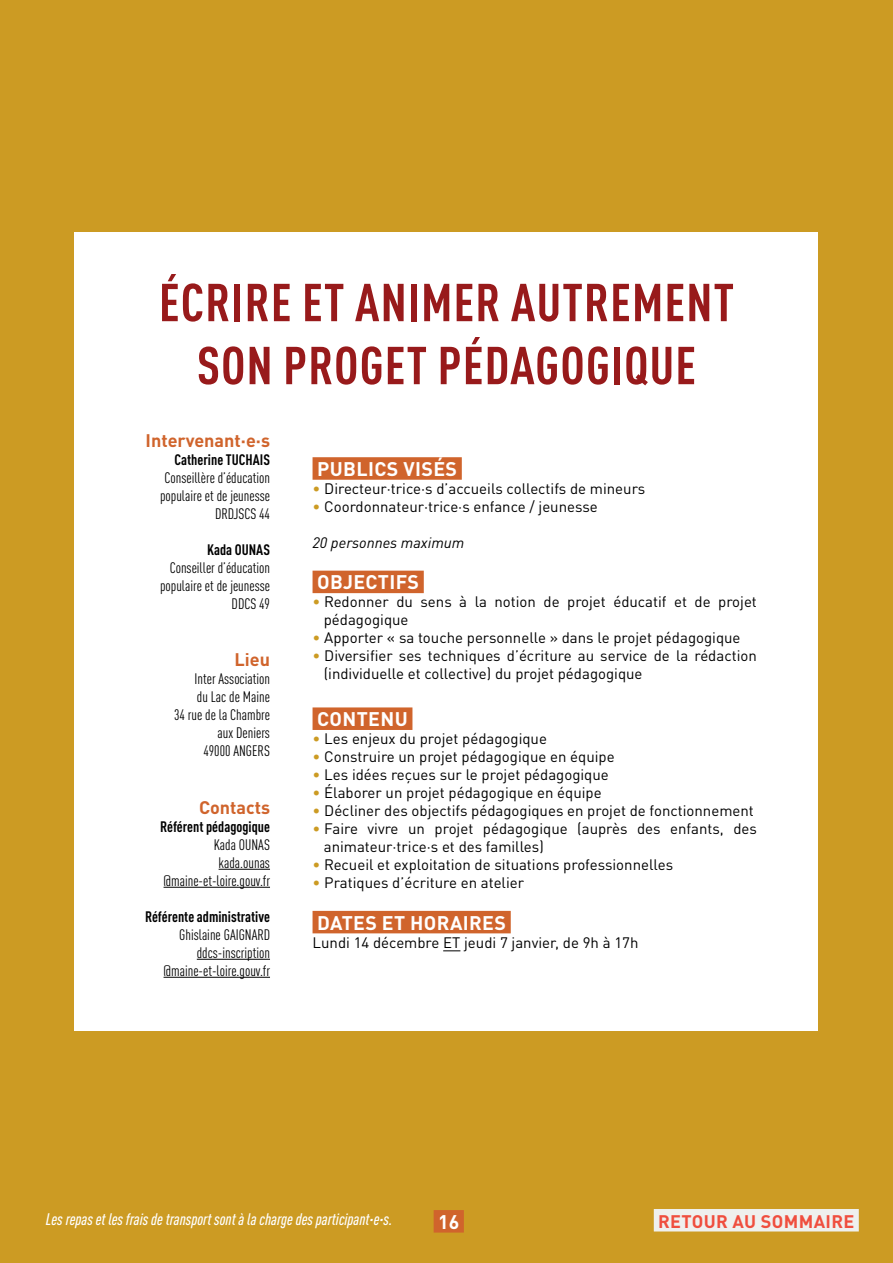
<style>
.page{position:relative;width:893px;height:1263px;background:#cc9b23}
.page>*{position:absolute;margin:0;border:0;box-sizing:border-box;transform-origin:0 0}
.t1{font:700 condensed 52.5px/63px "DIN Pro";letter-spacing:.02em;color:#981a1b;text-align:center}
.t2{font:700 19.5px "DIN Pro";letter-spacing:.02em;color:#fff}
.t3{font:700 18px "DIN Pro";color:#d0642c}
.t4{font:700 18px "DIN Pro";letter-spacing:.02em;color:#f04e3e}
.t5{font:italic 500 condensed 16.5px "DIN Pro";color:#fff}
.t6{font:15px/18px "DIN Pro";color:#000}
.t7{font:condensed 15px/18px "DIN Pro";color:#000;text-align:right}
.t8{font:700 condensed 15px "DIN Pro";color:#000}
.t9{font:italic 15px "DIN Pro";color:#000}
.s1{color:#cc9b23}
</style>
<div class="page">
<div style="left:434px;top:1210px;width:30px;height:22px;background:#d0642c"></div>
<div style="left:75px;top:232px;width:743px;height:798px;background:#fff"></div>
<div style="left:313px;top:457px;width:149px;height:23px;background:#d0642c"></div>
<div style="left:313px;top:571px;width:111px;height:22px;background:#d0642c"></div>
<div style="left:313px;top:707px;width:99px;height:23px;background:#d0642c"></div>
<div style="left:313px;top:911px;width:198px;height:22px;background:#d0642c"></div>
<svg style="left:443px;top:950px;width:17px;height:1px"></svg>
<hr style="left:219px;top:869px;width:51px;height:1px;background:#000">
<hr style="left:164px;top:887px;width:106px;height:1px;background:#000">
<hr style="left:197px;top:959px;width:73px;height:1px;background:#000">
<hr style="left:164px;top:977px;width:106px;height:1px;background:#000">
<div style="left:654px;top:1209px;width:205px;height:22px;background:#eff0ee"></div>
<h1 class="t1" style="left:159px;top:266px;width:577px">ÉCRIRE ET ANIMER AUTREMENT<br>SON PROGET PÉDAGOGIQUE</h1>
<p class="t3" style="left:146px;top:425px;width:126px">I NTERVENANT·E·S</p>
<p class="t8" style="left:175px;top:448px;width:97px">CATHERINE TUCHAIS</p>
<p class="t7" style="left:160px;top:467px;width:111px">Conseillère d’éducation populaire et de jeunesse<br>DRDJSCS 44</p>
<p class="t8" style="left:207px;top:538px;width:36px">KADA OUNA</p>
<p class="t8" style="left:263px;top:538px;width:8px">S</p>
<p class="t7" style="left:160px;top:557px;width:111px">Conseiller d’éducation populaire et de jeunesse<br>DDCS 49</p>
<p class="t3" style="left:235px;top:645px;width:37px">LIEU</p>
<p class="t7" style="left:174px;top:669px;width:97px">Inter Association<br>du Lac de Maine<br>34 rue de la Chambre aux Deniers<br>49000 ANGERS</p>
<p class="t3" style="left:199px;top:792px;width:73px">CONTACTS</p>
<p class="t8" style="left:160px;top:815px;width:111px">RÉFÉRENT PÉDAGOGIQUE</p>
<p class="t7" style="left:164px;top:834px;width:108px">Kada OUNAS kada.ounas @maine-et-loire.gouv.fr</p>
<p class="t8" style="left:145px;top:905px;width:126px">RÉFÉRENTE ADMINISTRATIVE</p>
<p class="t7" style="left:164px;top:924px;width:108px">Ghislaine GAIGNARD ddcs-inscription @maine-et-loire.gouv.fr</p>
<h2 class="t2" style="left:317px;top:453px;width:141px">PUBLICS VISÉS</h2>
<p class="t6" style="left:313px;top:478px;width:334px"><span class="s1">•</span> Directeur·trice·s d’accueils collectifs de mineurs</p>
<p class="t6" style="left:313px;top:496px;width:287px"><span class="s1">•</span> Coordonnateur·trice·s enfance / jeunesse</p>
<p class="t9" style="left:313px;top:531px;width:153px">20 personnes maximum</p>
<h2 class="t2" style="left:317px;top:566px;width:103px">OBJECTIFS</h2>
<p class="t6" style="left:324px;top:591px;width:435px;text-indent:-11px"><span class="s1">•</span> Redonner du sens à la notion de projet éducatif et de projet pédagogique</p>
<p class="t6" style="left:313px;top:627px;width:429px"><span class="s1">•</span> Apporter « sa touche personnelle » dans le projet pédagogique</p>
<p class="t6" style="left:324px;top:645px;width:435px;text-indent:-11px"><span class="s1">•</span> Diversifier ses techniques d’écriture au service de la rédaction (individuelle et collective) du projet pédagogique</p>
<h2 class="t2" style="left:317px;top:703px;width:92px">CONTENU</h2>
<p class="t6" style="left:313px;top:728px;width:236px"><span class="s1">•</span> Les enjeux du projet pédagogique</p>
<p class="t6" style="left:313px;top:746px;width:304px"><span class="s1">•</span> Construire un projet pédagogique en équipe</p>
<p class="t6" style="left:313px;top:764px;width:298px"><span class="s1">•</span> Les idées reçues sur le projet pédagogique</p>
<p class="t6" style="left:313px;top:782px;width:291px"><span class="s1">•</span> Élaborer un projet pédagogique en équipe</p>
<p class="t6" style="left:313px;top:800px;width:443px"><span class="s1">•</span> Décliner des objectifs pédagogiques en projet de fonctionnement</p>
<p class="t6" style="left:324px;top:818px;width:435px;text-indent:-11px"><span class="s1">•</span> Faire vivre un projet pédagogique (auprès des enfants, des animateur·trice·s et des familles)</p>
<p class="t6" style="left:313px;top:854px;width:362px"><span class="s1">•</span> Recueil et exploitation de situations professionnelles</p>
<p class="t6" style="left:313px;top:872px;width:213px"><span class="s1">•</span> Pratiques d’écriture en atelier</p>
<h2 class="t2" style="left:317px;top:906px;width:190px">DATES ET HORAIRES</h2>
<p class="t6" style="left:313px;top:932px;width:327px">Lundi 14 décembre ET jeudi 7 janvier, de 9h à 17h</p>
<p class="t5" style="left:46px;top:1206px;width:348px">Les repas et les frais de transport sont à la charge des participant·e·s.</p>
<h2 class="t2" style="left:438px;top:1205px;width:23px">16</h2>
<p class="t4" style="left:658px;top:1206px;width:198px">RETOUR AU SOMMAIRE</p>
</div>
